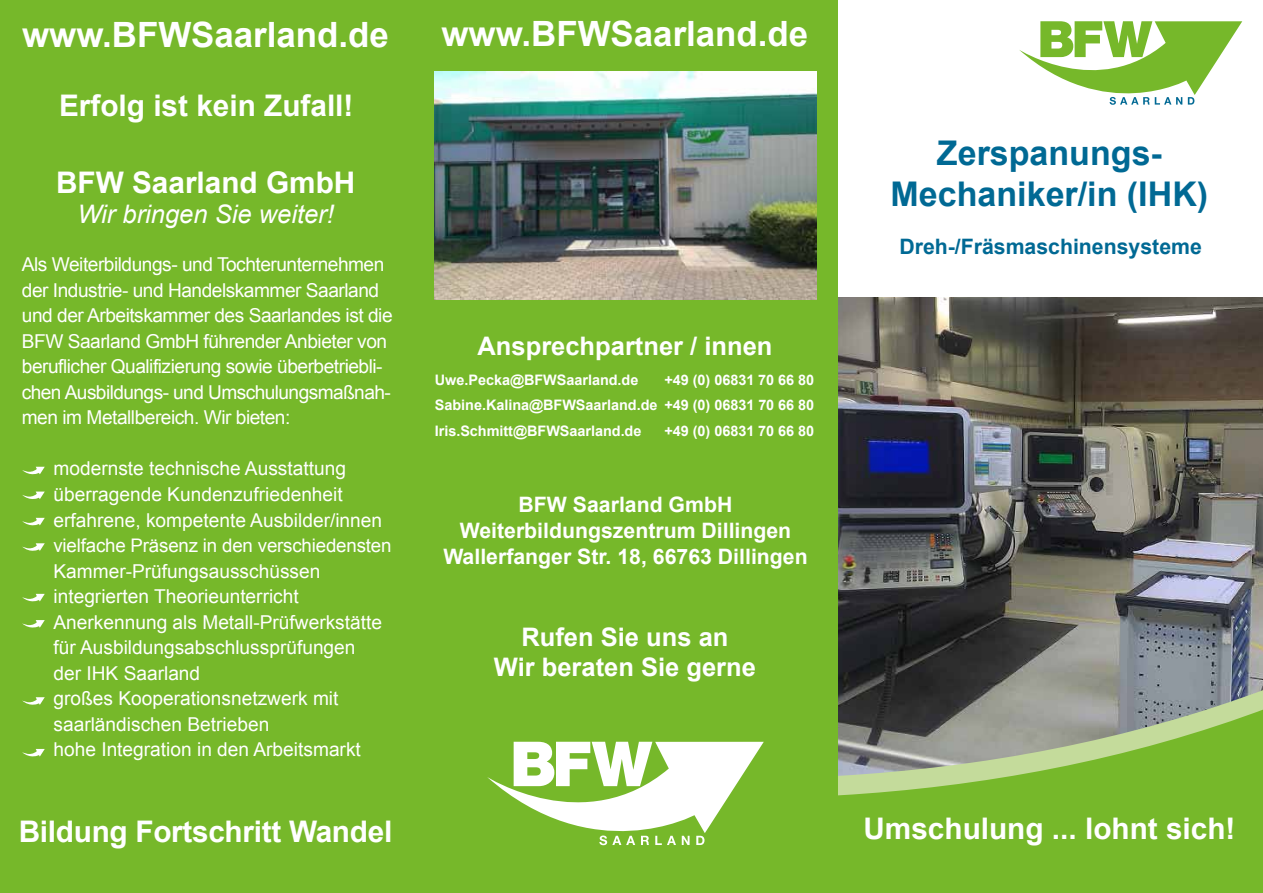
<style>
.page{position:relative;width:1263px;height:893px;background:#fff}
.page>*{position:absolute;margin:0;border:0;box-sizing:border-box;transform-origin:0 0}
.t1{font:700 34.8px "Arial";color:#fff}
.t2{font:700 34.05px/40.8px "Arial";color:#006994;text-align:center}
.t3{font:700 29.7px "Arial";color:#fff}
.t4{font:700 25.5px/30.6px "Arial";color:#fff;text-align:center}
.t5{font:italic 25.5px "Arial";color:#fff}
.t6{font:700 21.3px/25.5px "Arial";color:#fff;text-align:center}
.t7{font:700 21.3px "Arial";color:#006994}
.t8{font:19.2px/25.5px "Arial";color:#fff}
.t9{font:19.2px/25.5px "Arial";letter-spacing:-.025em;color:#fff}
.t10{font:18.75px "Arial";letter-spacing:-.01em;color:#fff}
.t11{font:700 14.4px/25.5px "Arial";letter-spacing:-.005em;color:#fff;text-align:justify}
</style>
<div class="page">
<img style="left:838px;top:298px;width:425px;height:319px">
<svg style="left:838px;top:617px;width:425px;height:20px;background:#4f5153"></svg>
<div style="left:0;top:0;width:838px;height:893px;background:#76b82a"></div>
<svg style="left:838px;top:637px;width:425px;height:215px;background:#7a9958"></svg>
<div style="left:838px;top:852px;width:425px;height:41px;background:#76b82a"></div>
<svg style="left:1019px;top:21px;width:223px;height:84px"></svg>
<svg style="left:22px;top:467px;width:23px;height:8px"></svg>
<svg style="left:22px;top:492px;width:23px;height:7px"></svg>
<svg style="left:22px;top:518px;width:23px;height:8px"></svg>
<svg style="left:22px;top:543px;width:23px;height:8px"></svg>
<svg style="left:22px;top:594px;width:23px;height:8px"></svg>
<svg style="left:22px;top:620px;width:23px;height:8px"></svg>
<svg style="left:22px;top:697px;width:23px;height:8px"></svg>
<svg style="left:22px;top:749px;width:23px;height:8px"></svg>
<img style="left:434px;top:72px;width:382px;height:227px">
<svg style="left:487px;top:742px;width:277px;height:104px"></svg>
<h1 class="t1" style="left:22px;top:11px;width:368px">www.BFWSaarland.de</h1>
<h3 class="t3" style="left:59px;top:86px;width:296px">Erfolg ist kein Zufall!</h3>
<h3 class="t3" style="left:56px;top:162px;width:301px">BFW Saarland GmbH</h3>
<h3 class="t5" style="left:77px;top:198px;width:258px">Wir bringen Sie weiter!</h3>
<p class="t9" style="left:22px;top:252px;width:372px">Als Weiterbildungs- und Tochterunternehmen der Industrie- und Handelskammer Saarland und der Arbeitskammer des Saarlandes ist die BFW Saarland GmbH führender Anbieter von beruflicher Qualifizierung sowie überbetriebli&shy;chen Ausbildungs- und Umschulungsmaßnah&shy;men im Metallbereich. Wir bieten:</p>
<p class="t8" style="left:53px;top:456px;width:330px">modernste technische Ausstattung überragende Kundenzufriedenheit erfahrene, kompetente Ausbilder/innen</p>
<p class="t10" style="left:53px;top:533px;width:339px">vielfache Präsenz in den verschiedensten</p>
<p class="t8" style="left:53px;top:558px;width:330px">Kammer-Prüfungsausschüssen integrierten Theorieunterricht<br>Anerkennung als Metall-Prüfwerkstätte für Ausbildungsabschlussprüfungen der IHK Saarland<br>großes Kooperationsnetzwerk mit saarländischen Betrieben<br>hohe Integration in den Arbeitsmarkt</p>
<h3 class="t3" style="left:19px;top:812px;width:375px">Bildung Fortschritt Wandel</h3>
<h1 class="t1" style="left:441px;top:11px;width:368px">www.BFWSaarland.de</h1>
<h3 class="t4" style="left:478px;top:332px;width:296px">Ansprechpartner / innen</h3>
<p class="t11" style="left:435px;top:367px;width:205px">Uwe.Pecka@BFWSaarland.de</p>
<p class="t11" style="left:435px;top:367px;width:381px;text-indent:230px">+49 (0) 06831 70 66 80<br>Sabine.Kalina@BFWSaarland.de +49 (0) 06831 70 66 80<br>Iris.Schmitt@BFWSaarland.de</p>
<p class="t11" style="left:664px;top:419px;width:151px">+49 (0) 06831 70 66 80</p>
<p class="t6" style="left:443px;top:493px;width:366px">BFW Saarland GmbH<br>Weiterbildungszentrum Dillingen<br>Wallerfanger Str. 18, 66763 Dillingen</p>
<h3 class="t4" style="left:494px;top:622px;width:264px">Rufen Sie uns an<br>Wir beraten Sie gerne</h3>
<h2 class="t2" style="left:891px;top:134px;width:319px">Zerspanungs-<br>Mechaniker/in (IHK)</h2>
<p class="t7" style="left:899px;top:232px;width:304px">Dreh-/Fräsmaschinensysteme</p>
<h3 class="t3" style="left:863px;top:809px;width:374px">Umschulung ... lohnt sich!</h3>
</div>
